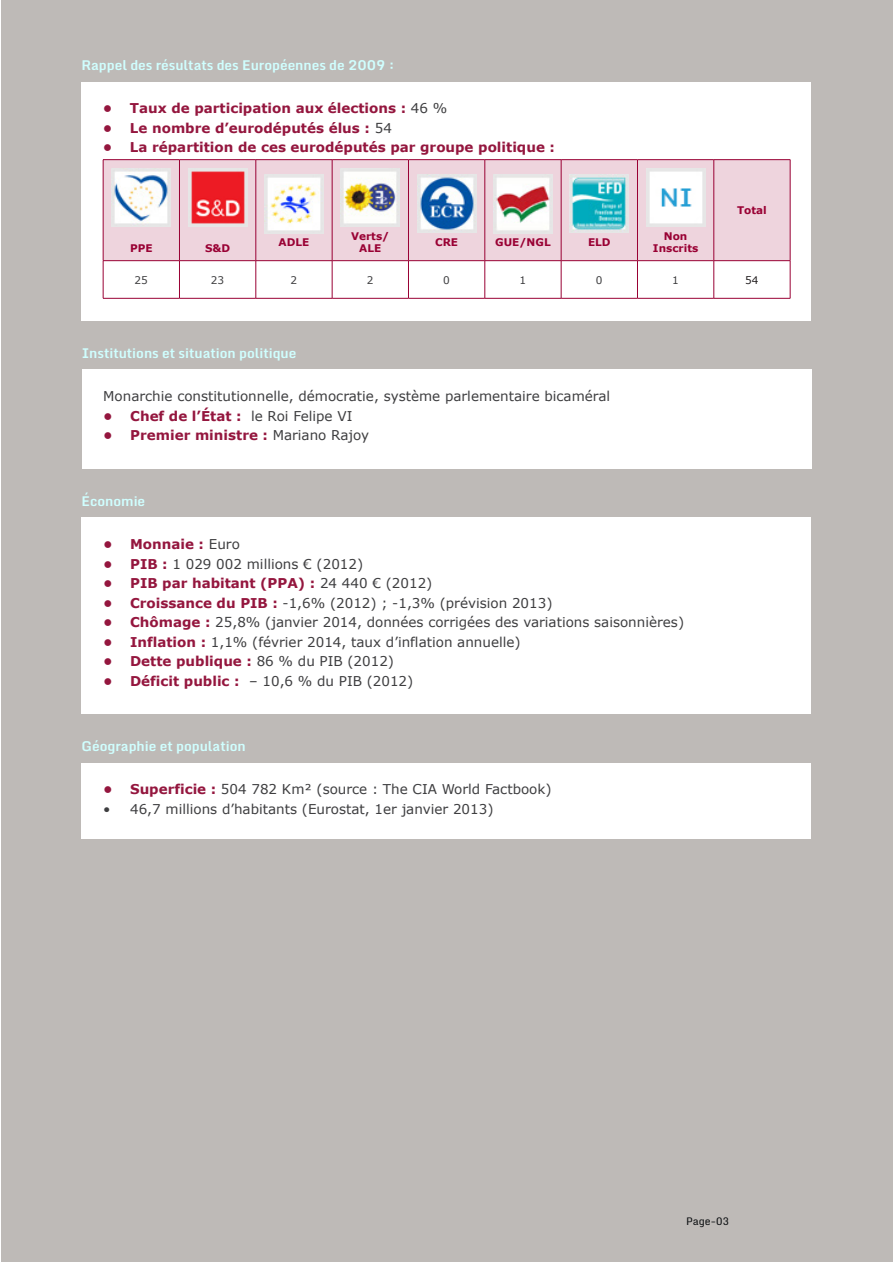
<style>
.page{position:relative;width:893px;height:1263px;background:#fff}
.page>*{position:absolute;margin:0;border:0;box-sizing:border-box;transform-origin:0 0}
.t1{font:13.5px "Verdana";color:#3e3e40}
.t2{font:700 13.5px "Verdana";color:#94163e}
.t3{font:700 13.5px "Monda";color:#d0ffff}
.t4{font:700 10.5px/12.6px "Verdana";color:#990134;text-align:center}
.t5{font:10.5px "Verdana";color:#3e3e40}
.t6{font:10.5px "Monda";color:#090c0e}
.t7{font:10.5px "Verdana";color:#231f20}
.s1{font-weight:400;color:#3e3e40}
.s2{font-weight:700;color:#94163e}
</style>
<div class="page">
<div style="left:1px;top:1px;width:891px;height:1261px;background:#bebab7"></div>
<div style="left:82px;top:517px;width:729px;height:197px;background:#fff"></div>
<div style="left:82px;top:763px;width:729px;height:75px;background:#fff"></div>
<div style="left:81px;top:82px;width:730px;height:239px;background:#fff"></div>
<div style="left:104px;top:160px;width:686px;height:100px;background:#eed4dd"></div>
<hr style="left:103px;top:159px;width:76px;height:1px;background:#990134">
<hr style="left:103px;top:160px;width:1px;height:100px;background:#990134">
<hr style="left:179px;top:159px;width:77px;height:1px;background:#990134">
<hr style="left:179px;top:160px;width:1px;height:100px;background:#990134">
<hr style="left:256px;top:159px;width:76px;height:1px;background:#990134">
<hr style="left:256px;top:160px;width:1px;height:100px;background:#990134">
<hr style="left:332px;top:159px;width:76px;height:1px;background:#990134">
<hr style="left:332px;top:160px;width:1px;height:100px;background:#990134">
<hr style="left:408px;top:159px;width:77px;height:1px;background:#990134">
<hr style="left:408px;top:160px;width:1px;height:100px;background:#990134">
<hr style="left:485px;top:159px;width:76px;height:1px;background:#990134">
<hr style="left:485px;top:160px;width:1px;height:100px;background:#990134">
<hr style="left:561px;top:159px;width:76px;height:1px;background:#990134">
<hr style="left:561px;top:160px;width:1px;height:100px;background:#990134">
<hr style="left:637px;top:159px;width:77px;height:1px;background:#990134">
<hr style="left:637px;top:160px;width:1px;height:100px;background:#990134">
<hr style="left:714px;top:159px;width:76px;height:1px;background:#990134">
<hr style="left:714px;top:160px;width:1px;height:100px;background:#990134">
<hr style="left:790px;top:160px;width:1px;height:100px;background:#990134">
<hr style="left:103px;top:260px;width:76px;height:1px;background:#990134">
<hr style="left:103px;top:261px;width:1px;height:37px;background:#990134">
<hr style="left:179px;top:260px;width:77px;height:1px;background:#990134">
<hr style="left:179px;top:261px;width:1px;height:37px;background:#990134">
<hr style="left:256px;top:260px;width:76px;height:1px;background:#990134">
<hr style="left:256px;top:261px;width:1px;height:37px;background:#990134">
<hr style="left:332px;top:260px;width:76px;height:1px;background:#990134">
<hr style="left:332px;top:261px;width:1px;height:37px;background:#990134">
<hr style="left:408px;top:260px;width:77px;height:1px;background:#990134">
<hr style="left:408px;top:261px;width:1px;height:37px;background:#990134">
<hr style="left:485px;top:260px;width:76px;height:1px;background:#990134">
<hr style="left:485px;top:261px;width:1px;height:37px;background:#990134">
<hr style="left:561px;top:260px;width:76px;height:1px;background:#990134">
<hr style="left:561px;top:261px;width:1px;height:37px;background:#990134">
<hr style="left:637px;top:260px;width:77px;height:1px;background:#990134">
<hr style="left:637px;top:261px;width:1px;height:37px;background:#990134">
<hr style="left:714px;top:260px;width:76px;height:1px;background:#990134">
<hr style="left:714px;top:261px;width:1px;height:37px;background:#990134">
<hr style="left:790px;top:261px;width:1px;height:37px;background:#990134">
<hr style="left:103px;top:298px;width:76px;height:1px;background:#990134">
<hr style="left:179px;top:298px;width:77px;height:1px;background:#990134">
<hr style="left:256px;top:298px;width:76px;height:1px;background:#990134">
<hr style="left:332px;top:298px;width:76px;height:1px;background:#990134">
<hr style="left:408px;top:298px;width:77px;height:1px;background:#990134">
<hr style="left:485px;top:298px;width:76px;height:1px;background:#990134">
<hr style="left:561px;top:298px;width:76px;height:1px;background:#990134">
<hr style="left:637px;top:298px;width:77px;height:1px;background:#990134">
<hr style="left:714px;top:298px;width:76px;height:1px;background:#990134">
<img style="left:112px;top:168px;width:59px;height:59px">
<img style="left:188px;top:168px;width:59px;height:59px">
<img style="left:265px;top:174px;width:58px;height:59px">
<img style="left:341px;top:168px;width:59px;height:59px">
<img style="left:417px;top:174px;width:59px;height:59px">
<img style="left:494px;top:174px;width:58px;height:59px">
<img style="left:570px;top:174px;width:59px;height:59px">
<img style="left:646px;top:168px;width:59px;height:59px">
<div style="left:82px;top:369px;width:730px;height:100px;background:#fff"></div>
<p class="t3" style="left:81px;top:54px;width:314px">Rappel des résultats des Européennes de 2009 :</p>
<p class="t2" style="left:103px;top:99px;width:346px">• Taux de participation aux élections : <span class="s1">46 %</span></p>
<p class="t2" style="left:103px;top:118px;width:290px">• Le nombre d’eurodéputés élus : <span class="s1">54</span></p>
<p class="t2" style="left:103px;top:138px;width:454px">• La répartition de ces eurodéputés par groupe politique :</p>
<p class="t4" style="left:130px;top:242px;width:24px">PPE</p>
<p class="t4" style="left:205px;top:242px;width:27px">S&amp;D</p>
<p class="t4" style="left:279px;top:236px;width:32px">ADLE</p>
<p class="t4" style="left:351px;top:229px;width:40px">Verts/<br>ALE</p>
<p class="t4" style="left:435px;top:236px;width:24px">CRE</p>
<p class="t4" style="left:495px;top:236px;width:57px">GUE/NGL</p>
<p class="t4" style="left:588px;top:236px;width:24px">ELD</p>
<p class="t4" style="left:664px;top:229px;width:25px">Non</p>
<p class="t4" style="left:653px;top:242px;width:47px">Inscrits</p>
<p class="t4" style="left:737px;top:204px;width:31px">Total</p>
<p class="t5" style="left:135px;top:272px;width:15px">25</p>
<p class="t5" style="left:211px;top:272px;width:15px">23</p>
<p class="t5" style="left:291px;top:272px;width:8px">2</p>
<p class="t5" style="left:367px;top:272px;width:8px">2</p>
<p class="t5" style="left:443px;top:272px;width:8px">0</p>
<p class="t5" style="left:520px;top:272px;width:8px">1</p>
<p class="t5" style="left:596px;top:272px;width:8px">0</p>
<p class="t5" style="left:672px;top:272px;width:8px">1</p>
<p class="t7" style="left:745px;top:272px;width:15px">54</p>
<p class="t3" style="left:82px;top:342px;width:216px">Institutions et situation politique</p>
<p class="t1" style="left:103px;top:387px;width:508px">Monarchie constitutionnelle, démocratie, système parlementaire bicaméral</p>
<p class="t2" style="left:103px;top:406px;width:251px">• Chef de l’État : <span class="s1">le Roi Felipe VI</span></p>
<p class="t2" style="left:103px;top:426px;width:267px">• Premier ministre : <span class="s1">Mariano Rajoy</span></p>
<p class="t3" style="left:82px;top:490px;width:65px">Économie</p>
<p class="t2" style="left:103px;top:535px;width:138px">• Monnaie : <span class="s1">Euro</span></p>
<p class="t1" style="left:103px;top:554px;width:262px"><span class="s2">• PIB :</span> 1 029 002 millions € (2012)</p>
<p class="t2" style="left:103px;top:574px;width:331px">• PIB par habitant (PPA) : <span class="s1">24 440 € (2012)</span></p>
<p class="t1" style="left:103px;top:593px;width:451px"><span class="s2">• Croissance du PIB :</span> -1,6% (2012) ; -1,3% (prévision 2013)</p>
<p class="t1" style="left:103px;top:613px;width:582px"><span class="s2">• Chômage :</span> 25,8% (janvier 2014, données corrigées des variations saisonnières)</p>
<p class="t1" style="left:103px;top:632px;width:419px"><span class="s2">• Inflation :</span> 1,1% (février 2014, taux d’inflation annuelle)</p>
<p class="t2" style="left:103px;top:652px;width:292px">• Dette publique : <span class="s1">86 % du PIB (2012)</span></p>
<p class="t1" style="left:103px;top:671px;width:312px"><span class="s2">• Déficit public :</span> – 10,6 % du PIB (2012)</p>
<p class="t3" style="left:82px;top:735px;width:166px">Géographie et population</p>
<p class="t1" style="left:103px;top:780px;width:450px"><span class="s2">• Superficie :</span> 504 782 Km² (source : The CIA World Factbook)</p>
<p class="t1" style="left:103px;top:800px;width:392px">• 46,7 millions d’habitants (Eurostat, 1er janvier 2013)</p>
<p class="t6" style="left:686px;top:1214px;width:44px">Page-03</p>
</div>
